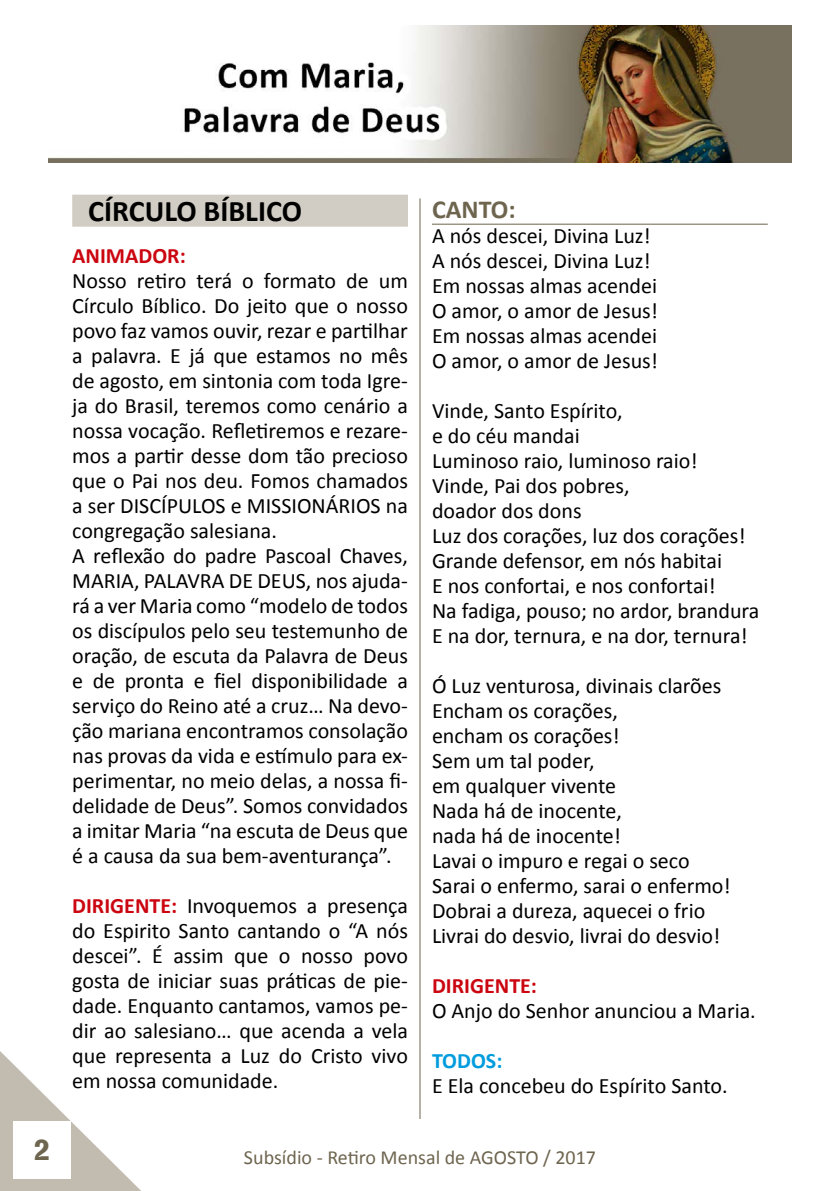
<style>
.page{position:relative;width:840px;height:1191px;background:#fff}
.page>*{position:absolute;margin:0;border:0;box-sizing:border-box;transform-origin:0 0}
.t1{font:700 30px "Calibri";color:#000}
.t2{font:700 26px "Calibri";color:#6e654f}
.t3{font:24px "Bell Centennial BT Bold Listing";color:#6e654f}
.t4{font:22px/25px "Calibri";color:#000}
.t5{font:700 22px "Calibri";color:#cb0610}
.t6{font:700 22px "Calibri";color:#009cde}
.t7{font:20px "Calibri";color:#6e654f}
.s1{font-weight:700;color:#cb0610}
</style>
<div class="page">
<svg style="left:0;top:1051px;width:141px;height:140px"></svg>
<div style="left:13px;top:1121px;width:58px;height:57px;background:#fff"></div>
<img style="left:48px;top:25px;width:743px;height:137px">
<hr style="left:419px;top:198px;width:1px;height:921px;background:#6e654f">
<div style="left:72px;top:195px;width:336px;height:32px;background:#d1cdc5"></div>
<hr style="left:432px;top:224px;width:335px;height:1px;background:#6e654f">
<h1 class="t1" style="left:88px;top:192px;width:215px">CÍRCULO BÍBLICO</h1>
<p class="t5" style="left:72px;top:242px;width:115px">ANIMADOR:</p>
<p class="t4" style="left:72px;top:268px;width:337px">Nosso retiro terá o formato de um Círculo Bíblico. Do jeito que o nosso povo faz vamos ouvir, rezar e partilhar a palavra. E já que estamos no mês de agosto, em sintonia com toda Igre&shy;ja do Brasil, teremos como cenário a nossa vocação. Refletiremos e rezare&shy;mos a partir desse dom tão precioso que o Pai nos deu. Fomos chamados a ser DISCÍPULOS e MISSIONÁRIOS na congregação salesiana.<br>A reflexão do padre Pascoal Chaves, MARIA, PALAVRA DE DEUS, nos ajuda&shy;rá a ver Maria como “modelo de todos os discípulos pelo seu testemunho de oração, de escuta da Palavra de Deus e de pronta e fiel disponibilidade a serviço do Reino até a cruz… Na devo&shy;ção mariana encontramos consolação nas provas da vida e estímulo para ex&shy;perimentar, no meio delas, a nossa fi&shy;delidade de Deus”. Somos convidados a imitar Maria “na escuta de Deus que é a causa da sua bem-aventurança”.</p>
<p class="t4" style="left:72px;top:893px;width:337px;text-align:justify"><span class="s1">DIRIGENTE:</span> Invoquemos a presença do Espirito Santo cantando o “A nós descei”. É assim que o nosso povo gosta de iniciar suas práticas de pie&shy;dade. Enquanto cantamos, vamos pe&shy;dir ao salesiano… que acenda a vela que representa a Luz do Cristo vivo em nossa comunidade.</p>
<p class="t2" style="left:432px;top:193px;width:85px">CANTO:</p>
<p class="t4" style="left:432px;top:223px;width:227px">A nós descei, Divina Luz!<br>A nós descei, Divina Luz!<br>Em nossas almas acendei<br>O amor, o amor de Jesus!<br>Em nossas almas acendei<br>O amor, o amor de Jesus!</p>
<p class="t4" style="left:432px;top:398px;width:329px">Vinde, Santo Espírito,<br>e do céu mandai<br>Luminoso raio, luminoso raio!<br>Vinde, Pai dos pobres,<br>doador dos dons<br>Luz dos corações, luz dos corações!<br>Grande defensor, em nós habitai<br>E nos confortai, e nos confortai!<br>Na fadiga, pouso; no ardor, brandura<br>E na dor, ternura, e na dor, ternura!</p>
<p class="t4" style="left:432px;top:673px;width:300px">Ó Luz venturosa, divinais clarões<br>Encham os corações,<br>encham os corações!<br>Sem um tal poder,<br>em qualquer vivente<br>Nada há de inocente,<br>nada há de inocente!<br>Lavai o impuro e regai o seco<br>Sarai o enfermo, sarai o enfermo!<br>Dobrai a dureza, aquecei o frio<br>Livrai do desvio, livrai do desvio!</p>
<p class="t5" style="left:432px;top:971px;width:106px">DIRIGENTE:</p>
<p class="t4" style="left:432px;top:998px;width:325px">O Anjo do Senhor anunciou a Maria.</p>
<p class="t6" style="left:432px;top:1046px;width:72px">TODOS:</p>
<p class="t4" style="left:432px;top:1073px;width:297px">E Ela concebeu do Espírito Santo.</p>
<p class="t3" style="left:34px;top:1133px;width:18px">2</p>
<p class="t7" style="left:244px;top:1144px;width:353px">Subsídio - Retiro Mensal de AGOSTO / 2017</p>
</div>
